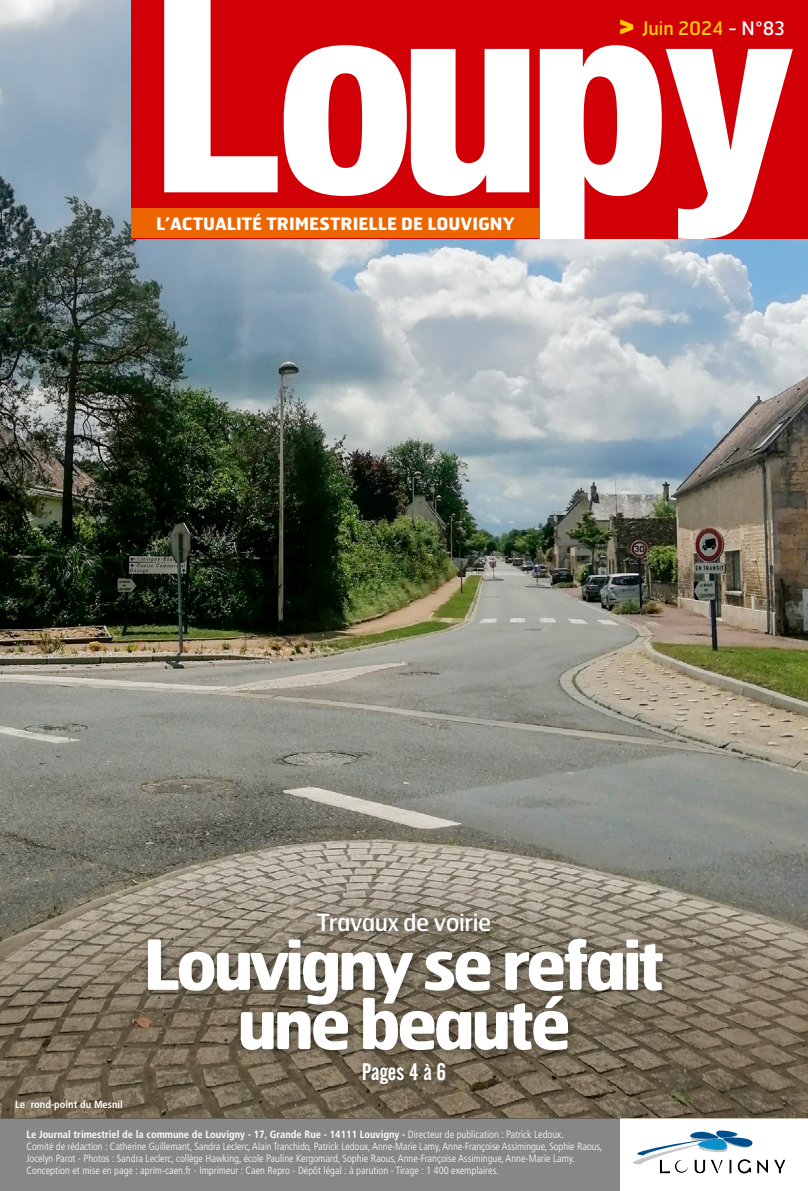
<style>
.page{position:relative;width:808px;height:1191px;background:#fff}
.page>*{position:absolute;margin:0;border:0;box-sizing:border-box;transform-origin:0 0}
.t1{font:700 68.7px/59.2px "Hermes";letter-spacing:-.06em;color:#fff;text-align:center}
.t2{font:23.7px "Hermes";letter-spacing:-.02em;color:#fff}
.t3{font:23.7px "Alternate Gothic No 2 BT";color:#fff}
.t4{font:18.6px "Hermes";color:#fc0}
.t5{font:700 17.1px "Hermes";color:#fff}
.t6{font:300 condensed 10.5px/12px "Frutiger LT Std";color:#fff}
.t7{font:700 condensed 10.5px "Frutiger LT Std";color:#fff}
.s1{font-weight:900;font-size:29.25px}
.s2{color:#fff}
.s3{font-weight:700}
</style>
<div class="page">
<img style="left:0;top:0;width:808px;height:873px">
<div style="left:0;top:1118px;width:620px;height:73px;background:#868786"></div>
<svg style="left:774px;top:1159px;width:11px;height:14px"></svg>
<svg style="left:633px;top:1130px;width:135px;height:43px"></svg>
<div style="left:131px;top:0;width:677px;height:238px;background:#d10007"></div>
<svg style="left:164px;top:0;width:114px;height:192px"></svg>
<svg style="left:284px;top:45px;width:245px;height:151px"></svg>
<svg style="left:540px;top:45px;width:253px;height:193px"></svg>
<div style="left:131px;top:208px;width:408px;height:30px;background:#ec6500"></div>
<svg style="left:0;top:873px;width:808px;height:245px;background:#827867"></svg>
<div style="left:141px;top:906px;width:534px;height:189px;background:#000;opacity:.35"></div>
<p class="t5" style="left:156px;top:212px;width:360px">L’ACTUALITÉ TRIMESTRIELLE DE LOUVIGNY</p>
<p class="t4" style="left:618px;top:17px;width:168px"><span class="s1">&gt;</span> Juin 2024 <span class="s2">- N°83</span></p>
<p class="t7" style="left:15px;top:1098px;width:109px">Le rond-point du Mesnil</p>
<p class="t2" style="left:317px;top:906px;width:176px">Travaux de voirie</p>
<p class="t1" style="left:143px;top:932px;width:523px">Louvigny se refait une beauté</p>
<p class="t3" style="left:362px;top:1058px;width:86px">Pages 4 à 6</p>
<p class="t6" style="left:27px;top:1128px;width:577px"><span class="s3">Le Journal trimestriel de la commune de Louvigny - 17, Grande Rue - 14111 Louvigny -</span> Directeur de publication : Patrick Ledoux.<br>Comité de rédaction : Catherine Guillemant, Sandra Leclerc, Alain Tranchido, Patrick Ledoux, Anne-Marie Lamy, Anne-Françoise Assimingue, Sophie Raous, Jocelyn Parot - Photos : Sandra Leclerc, collège Hawking, école Pauline Kergomard, Sophie Raous, Anne-Françoise Assimingue, Anne-Marie Lamy.<br>Conception et mise en page : aprim-caen.fr - Imprimeur : Caen Repro - Dépôt légal : à parution - Tirage : 1 400 exemplaires.</p>
</div>
